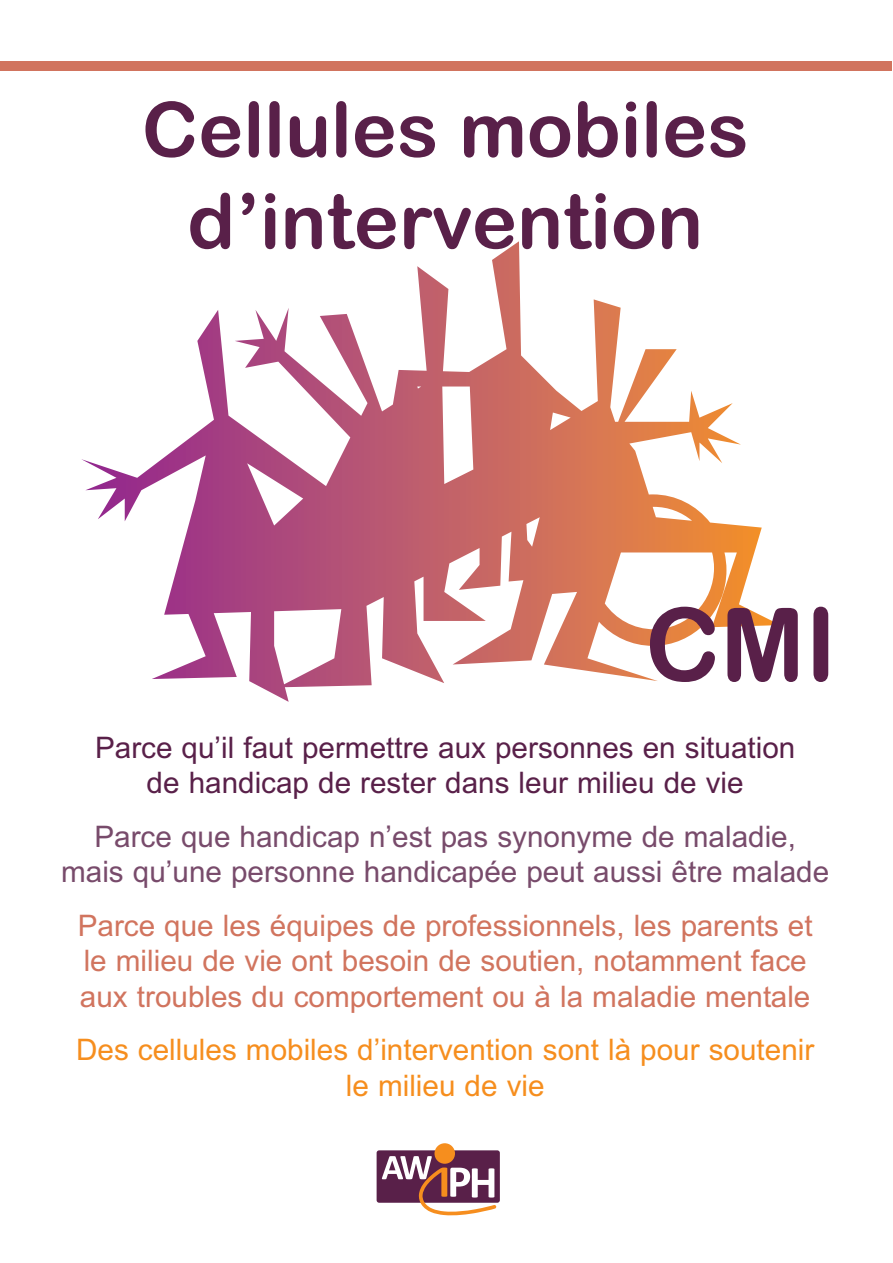
<style>
.page{position:relative;width:893px;height:1263px;background:#fff}
.page>*{position:absolute;margin:0;border:0;box-sizing:border-box;transform-origin:0 0}
.t1{font:101.7px "Arial Rounded MT Bold";color:#592049}
.t2{font:76.35px/91.7px "Arial Rounded MT Bold";color:#592049;text-align:center}
.t3{font:29.7px/35.5px "Arial";color:#d1745e}
.t4{font:29.7px/35.5px "Arial";color:#784b6b;text-align:center}
.t5{font:29.7px/35.5px "Arial";color:#592049;text-align:center}
.t6{font:29.7px/35.5px "Arial";color:#f68e1e;text-align:center}
</style>
<div class="page">
<svg style="left:81px;top:241px;width:699px;height:461px"></svg>
<div style="left:377px;top:1150px;width:123px;height:53px;background:#592049;border-radius:3px"></div>
<div style="left:434px;top:1143px;width:21px;height:21px;background:#f68e1e;border-radius:50%"></div>
<svg style="left:382px;top:1156px;width:114px;height:59px"></svg>
<div style="left:0;top:61px;width:891px;height:10px;background:#d1745e"></div>
<h2 class="t2" style="left:142px;top:84px;width:608px">Cellules mobiles d’intervention</h2>
<h1 class="t1" style="left:645px;top:586px;width:193px">CMI</h1>
<p class="t5" style="left:95px;top:732px;width:702px">Parce qu’il faut permettre aux personnes en situation de handicap de rester dans leur milieu de vie</p>
<p class="t4" style="left:61px;top:821px;width:769px">Parce que handicap n’est pas synonyme de maladie, mais qu’une personne handicapée peut aussi être malade</p>
<p class="t3" style="left:78px;top:910px;width:736px">Parce que les équipes de professionnels, les parents et le milieu de vie ont besoin de soutien, notamment face aux troubles du comportement ou à la maladie mentale</p>
<p class="t6" style="left:76px;top:1035px;width:740px">Des cellules mobiles d’intervention sont là pour soutenir le milieu de vie</p>
</div>
